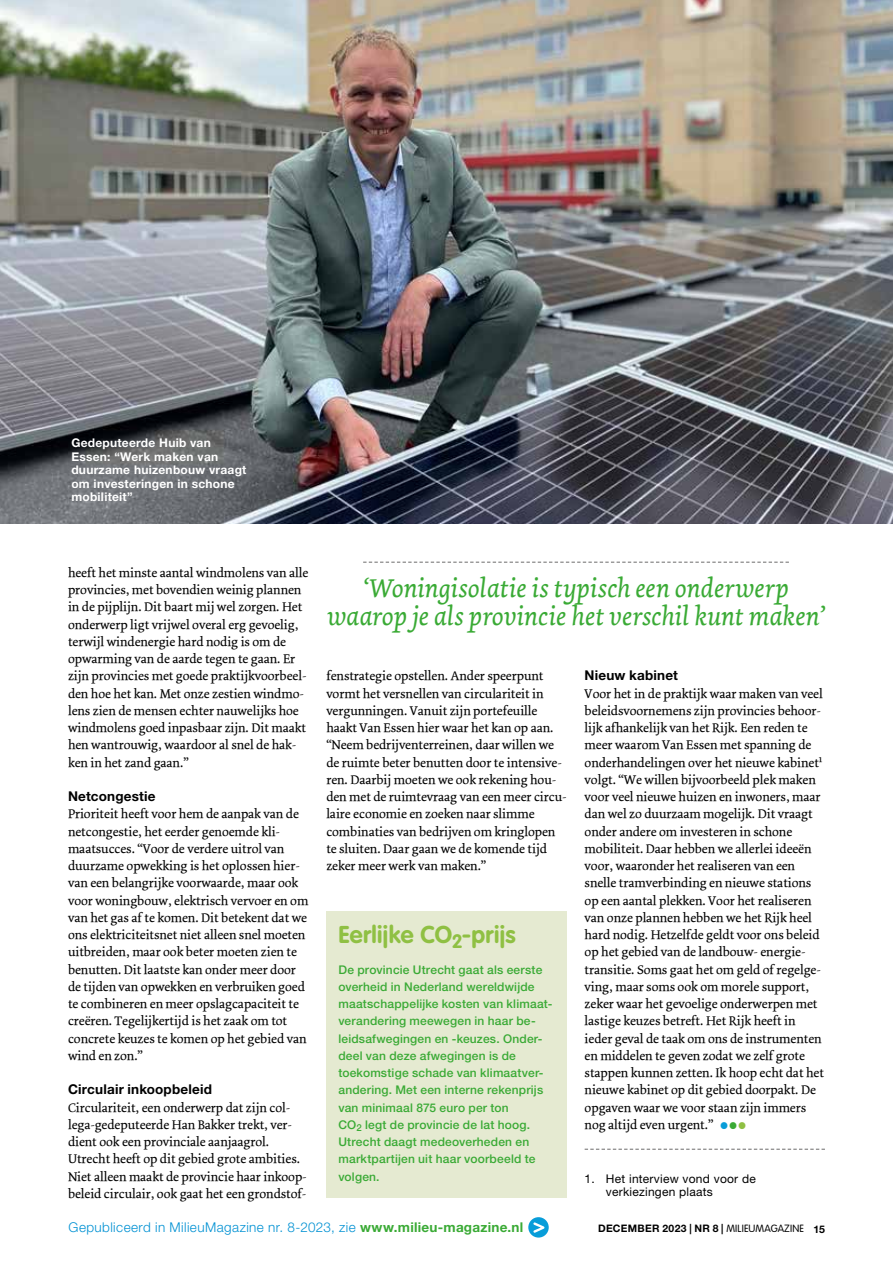
<style>
.page{position:relative;width:893px;height:1263px;background:#fff}
.page>*{position:absolute;margin:0;border:0;box-sizing:border-box;transform-origin:0 0}
.MM_streamer{font:italic 27px/28.5px "Dolly";color:#3aaa35;text-align:center}
.MM_kaderkop{font:700 24px "VAG Rounded Std";letter-spacing:.015em;color:#8fc043}
.t1{font:300 13.5px "Helvetica Neue LT Std";letter-spacing:.03em;color:#0091d3}
.MM_tussenkop{font:700 13.5px "Helvetica Neue LT Std";letter-spacing:.015em;color:#000}
.MM_bodytekst{font:13.2px/17.2px "Dolly Roman";letter-spacing:-.005em;color:#000}
.MM_kader_body{font:500 12px/17.2px "Helvetica Neue LT Std";letter-spacing:.015em;color:#3aaa35}
.MM_fotobijschrift_diap{font:700 12px/13.5px "Helvetica Neue LT Std";letter-spacing:.02em;color:#fff}
.MM_fotobijschrift_2{font:12px/13.5px "Helvetica Neue LT Std";letter-spacing:.02em;color:#000}
.t2{font:700 10.35px "Helvetica Neue LT Std";letter-spacing:.025em;color:#000}
.s1{color:#089dd9}
.s2{color:#3aaa35}
.s3{color:#8fc043}
.s4{font-weight:700;color:#3aaa35}
.s5{font-family:"VAG Rounded Std";font-weight:300}
.s6{font-size:10.5px}
</style>
<div class="page">
<img style="left:0;top:0;width:893px;height:523px">
<svg style="left:585px;top:1149px;width:240px;height:1px"></svg>
<div style="left:326px;top:912px;width:241px;height:286px;background:#e5ead1"></div>
<svg style="left:363px;top:562px;width:426px;height:1px"></svg>
<div style="left:528px;top:1217px;width:21px;height:20px;background:#089dd9;border-radius:50%"></div>
<svg style="left:533px;top:1222px;width:11px;height:11px"></svg>
<p class="MM_fotobijschrift_diap" style="left:71px;top:436px;width:177px">Gedeputeerde Huib van<br>Essen: “Werk maken van duurzame huizenbouw vraagt om investeringen in schone mobiliteit”</p>
<p class="MM_bodytekst" style="left:68px;top:564px;width:242px">heeft het minste aantal windmolens van alle provincies, met bovendien weinig plannen in de pijplijn. Dit baart mij wel zorgen. Het onderwerp ligt vrijwel overal erg gevoelig, terwijl windenergie hard nodig is om de opwarming van de aarde tegen te gaan. Er zijn provincies met goede praktijkvoorbeel&shy;den hoe het kan. Met onze zestien windmo&shy;lens zien de mensen echter nauwelijks hoe windmolens goed inpasbaar zijn. Dit maakt hen wantrouwig, waardoor al snel de hak&shy;ken in het zand gaan.”</p>
<p class="MM_tussenkop" style="left:68px;top:788px;width:89px">Netcongestie</p>
<p class="MM_bodytekst" style="left:68px;top:806px;width:242px">Prioriteit heeft voor hem de aanpak van de netcongestie, het eerder genoemde kli&shy;maatsucces. “Voor de verdere uitrol van duurzame opwekking is het oplossen hier&shy;van een belangrijke voorwaarde, maar ook voor woningbouw, elektrisch vervoer en om van het gas af te komen. Dit betekent dat we ons elektriciteitsnet niet alleen snel moeten uitbreiden, maar ook beter moeten zien te benutten. Dit laatste kan onder meer door de tijden van opwekken en verbruiken goed te combineren en meer opslagcapaciteit te creëren. Tegelijkertijd is het zaak om tot concrete keuzes te komen op het gebied van wind en zon.”</p>
<p class="MM_tussenkop" style="left:68px;top:1081px;width:145px">Circulair inkoopbeleid</p>
<p class="MM_bodytekst" style="left:68px;top:1099px;width:240px">Circulariteit, een onderwerp dat zijn col&shy;lega-gedeputeerde Han Bakker trekt, ver&shy;dient ook een provinciale aanjaagrol.<br>Utrecht heeft op dit gebied grote ambities.<br>Niet alleen maakt de provincie haar inkoop&shy;beleid circulair, ook gaat het een grondstof-</p>
<p class="MM_streamer" style="left:327px;top:574px;width:499px">‘Woningisolatie is typisch een onderwerp waarop je als provincie het verschil kunt maken’</p>
<p class="MM_bodytekst" style="left:326px;top:668px;width:242px">fenstrategie opstellen. Ander speerpunt vormt het versnellen van circulariteit in vergunningen. Vanuit zijn portefeuille haakt Van Essen hier waar het kan op aan. “Neem bedrijventerreinen, daar willen we de ruimte beter benutten door te intensive&shy;ren. Daarbij moeten we ook rekening hou&shy;den met de ruimtevraag van een meer circu&shy;laire economie en zoeken naar slimme combinaties van bedrijven om kringlopen te sluiten. Daar gaan we de komende tijd zeker meer werk van maken.”</p>
<p class="MM_tussenkop" style="left:585px;top:667px;width:95px">Nieuw kabinet</p>
<p class="MM_bodytekst" style="left:585px;top:685px;width:241px">Voor het in de praktijk waar maken van veel beleidsvoornemens zijn provincies behoor&shy;lijk afhankelijk van het Rijk. Een reden te meer waarom Van Essen met spanning de onderhandelingen over het nieuwe kabinet<sup>1 </sup>volgt. “We willen bijvoorbeeld plek maken voor veel nieuwe huizen en inwoners, maar dan wel zo duurzaam mogelijk. Dit vraagt onder andere om investeren in schone mobiliteit. Daar hebben we allerlei ideeën voor, waaronder het realiseren van een snelle tramverbinding en nieuwe stations op een aantal plekken. Voor het realiseren van onze plannen hebben we het Rijk heel hard nodig. Hetzelfde geldt voor ons beleid op het gebied van de landbouw- energie&shy;transitie. Soms gaat het om geld of regelge&shy;ving, maar soms ook om morele support, zeker waar het gevoelige onderwerpen met lastige keuzes betreft. Het Rijk heeft in ieder geval de taak om ons de instrumenten en middelen te geven zodat we zelf grote stappen kunnen zetten. Ik hoop echt dat het nieuwe kabinet op dit gebied doorpakt. De opgaven waar we voor staan zijn immers nog altijd even urgent.” <span class="s1">●</span><span class="s2">●</span><span class="s3">●</span></p>
<p class="MM_kaderkop" style="left:338px;top:920px;width:179px">Eerlijke CO<sub>2</sub>-prijs</p>
<p class="MM_kader_body" style="left:338px;top:961px;width:215px">De provincie Utrecht gaat als eerste overheid in Nederland wereldwijde maatschappelijke kosten van klimaat&shy;verandering meewegen in haar be&shy;leidsafwegingen en -keuzes. Onder&shy;deel van deze afwegingen is de toekomstige schade van klimaatver&shy;andering. Met een interne rekenprijs van minimaal 875 euro per ton<br>CO<sub>2</sub> legt de provincie de lat hoog.<br>Utrecht daagt medeoverheden en marktpartijen uit haar voorbeeld te volgen.</p>
<p class="MM_fotobijschrift_2" style="left:606px;top:1172px;width:152px;text-indent:-21px">1. Het interview vond voor de verkiezingen plaats</p>
<p class="t1" style="left:69px;top:1219px;width:456px">Gepubliceerd in MilieuMagazine nr. 8-2023, zie <span class="s4">www.milieu-magazine.nl</span></p>
<p class="t2" style="left:598px;top:1222px;width:228px">December 2023 | NR 8 | <span class="s5">MILIEUMAGAZINE</span> <span class="s6">15</span></p>
</div>
